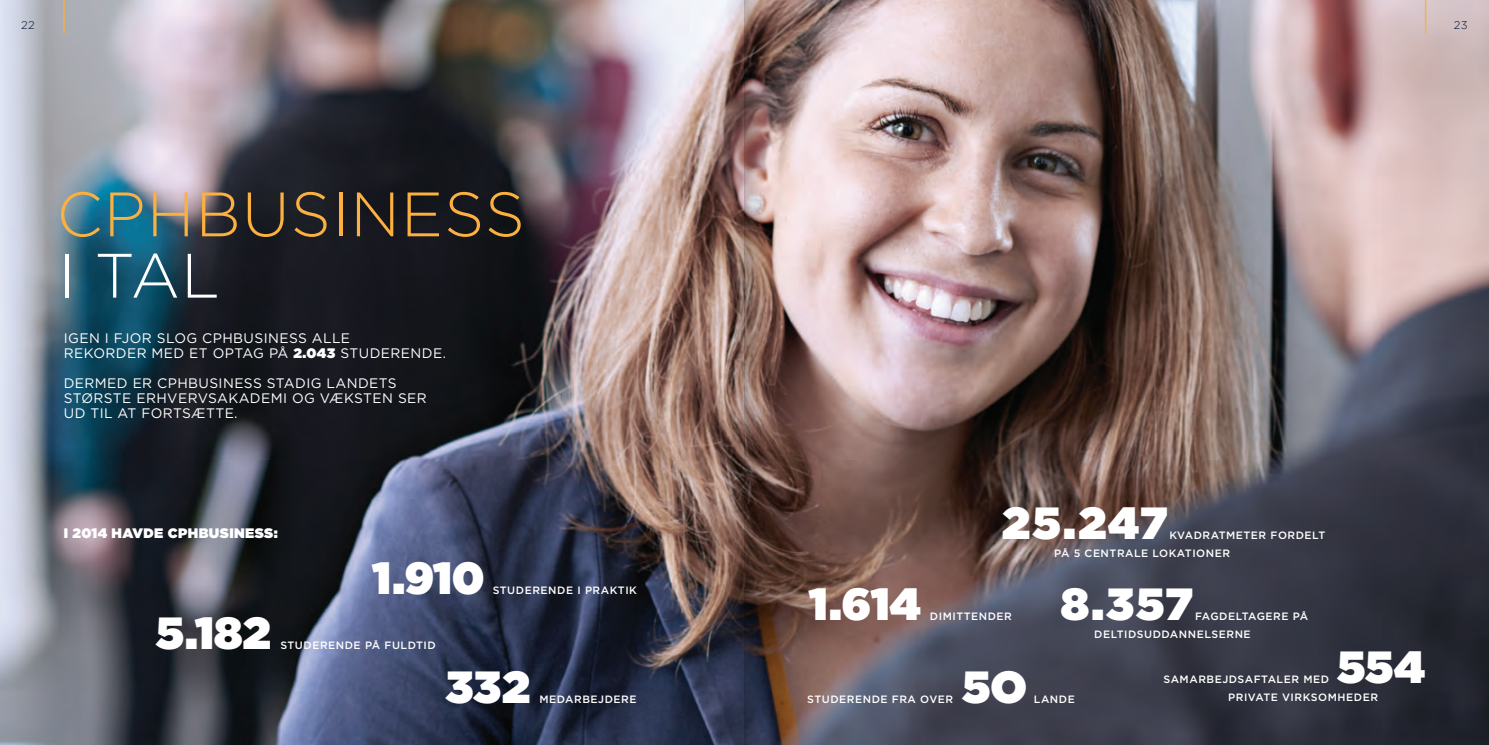
<style>
.page{position:relative;width:1489px;height:745px;background:#fff}
.page>*{position:absolute;margin:0;border:0;box-sizing:border-box;transform-origin:0 0}
.Uover_Vers_Gotham_Bo{font:300 62.5px "Gotham";letter-spacing:.02em;color:#fbb03f}
.Uover_Vers_Gotham_Bo-2{font:300 62.5px "Gotham";color:#fff}
.Gotham_Light_8_5_10{font:900 45px "Gotham";letter-spacing:.005em;color:#fff}
.Uover_Vers_Gotham_Bo-3{font:13.75px/15px "Gotham";letter-spacing:.03em;color:#fff}
.Uover_Vers_Gotham_Bo-4{font:900 13.75px "Gotham";letter-spacing:.03em;color:#fff}
.t1{font:300 11.25px "Gotham";color:#00143a}
.Gotham_Light_8_5_10-2{font:500 10.62px/18.1px "Gotham";letter-spacing:.05em;color:#fff}
.s1{font-weight:900}
</style>
<div class="page">
<img style="left:0;top:0;width:1488px;height:744px">
<hr style="left:1424px;top:0;width:1px;height:33px;background:#fbb03f">
<hr style="left:63px;top:0;width:2px;height:33px;background:#fbb03f">
<img style="left:744px;top:0;width:60px;height:744px">
<svg style="left:684px;top:0;width:60px;height:744px"></svg>
<p class="t1" style="left:21px;top:18px;width:15px">22</p>
<p class="t1" style="left:1453px;top:18px;width:15px">23</p>
<p class="Uover_Vers_Gotham_Bo" style="left:56px;top:174px;width:470px">CPHBUSINESS</p>
<p class="Uover_Vers_Gotham_Bo-2" style="left:59px;top:236px;width:163px">I TAL</p>
<p class="Uover_Vers_Gotham_Bo-3" style="left:64px;top:330px;width:288px">IGEN I FJOR SLOG CPHBUSINESS ALLE</p>
<p class="Uover_Vers_Gotham_Bo-3" style="left:64px;top:345px;width:384px">REKORDER MED ET OPTAG PÅ <span class="s1">2.043</span> STUDERENDE.</p>
<p class="Uover_Vers_Gotham_Bo-3" style="left:64px;top:375px;width:364px">DERMED ER CPHBUSINESS STADIG LANDETS<br>STØRSTE ERHVERVSAKADEMI OG VÆKSTEN SER</p>
<p class="Uover_Vers_Gotham_Bo-3" style="left:64px;top:405px;width:175px">UD TIL AT FORTSÆTTE.</p>
<p class="Uover_Vers_Gotham_Bo-4" style="left:64px;top:523px;width:215px">I 2014 HAVDE CPHBUSINESS:</p>
<p class="Gotham_Light_8_5_10" style="left:372px;top:545px;width:114px">1.910</p>
<p class="Gotham_Light_8_5_10" style="left:156px;top:600px;width:116px">5.182</p>
<p class="Gotham_Light_8_5_10-2" style="left:280px;top:635px;width:157px">STUDERENDE PÅ FULDTID</p>
<p class="Gotham_Light_8_5_10-2" style="left:492px;top:581px;width:146px">STUDERENDE I PRAKTIK</p>
<p class="Gotham_Light_8_5_10" style="left:445px;top:654px;width:86px">332</p>
<p class="Gotham_Light_8_5_10-2" style="left:539px;top:689px;width:99px">MEDARBEJDERE</p>
<p class="Gotham_Light_8_5_10" style="left:1002px;top:490px;width:167px">25.247</p>
<p class="Gotham_Light_8_5_10-2" style="left:1169px;top:525px;width:157px">KVADRATMETER FORDELT</p>
<p class="Gotham_Light_8_5_10-2" style="left:1054px;top:544px;width:177px">PÅ 5 CENTRALE LOKATIONER</p>
<p class="Gotham_Light_8_5_10" style="left:808px;top:571px;width:114px">1.614</p>
<p class="Gotham_Light_8_5_10-2" style="left:929px;top:606px;width:83px">DIMITTENDER</p>
<p class="Gotham_Light_8_5_10-2" style="left:807px;top:689px;width:147px">STUDERENDE FRA OVER</p>
<p class="Gotham_Light_8_5_10" style="left:962px;top:654px;width:66px">5O</p>
<p class="Gotham_Light_8_5_10" style="left:1060px;top:571px;width:134px">8.357</p>
<p class="Gotham_Light_8_5_10-2" style="left:1094px;top:606px;width:215px;text-indent:101px">FAGDELTAGERE PÅ<br>DELTIDSUDDANNELSERNE</p>
<p class="Gotham_Light_8_5_10-2" style="left:1163px;top:669px;width:167px">SAMARBEJDSAFTALER MED</p>
<p class="Gotham_Light_8_5_10" style="left:1336px;top:634px;width:89px">554</p>
<p class="Gotham_Light_8_5_10-2" style="left:1033px;top:689px;width:42px">LANDE</p>
<p class="Gotham_Light_8_5_10-2" style="left:1228px;top:687px;width:151px">PRIVATE VIRKSOMHEDER</p>
</div>
